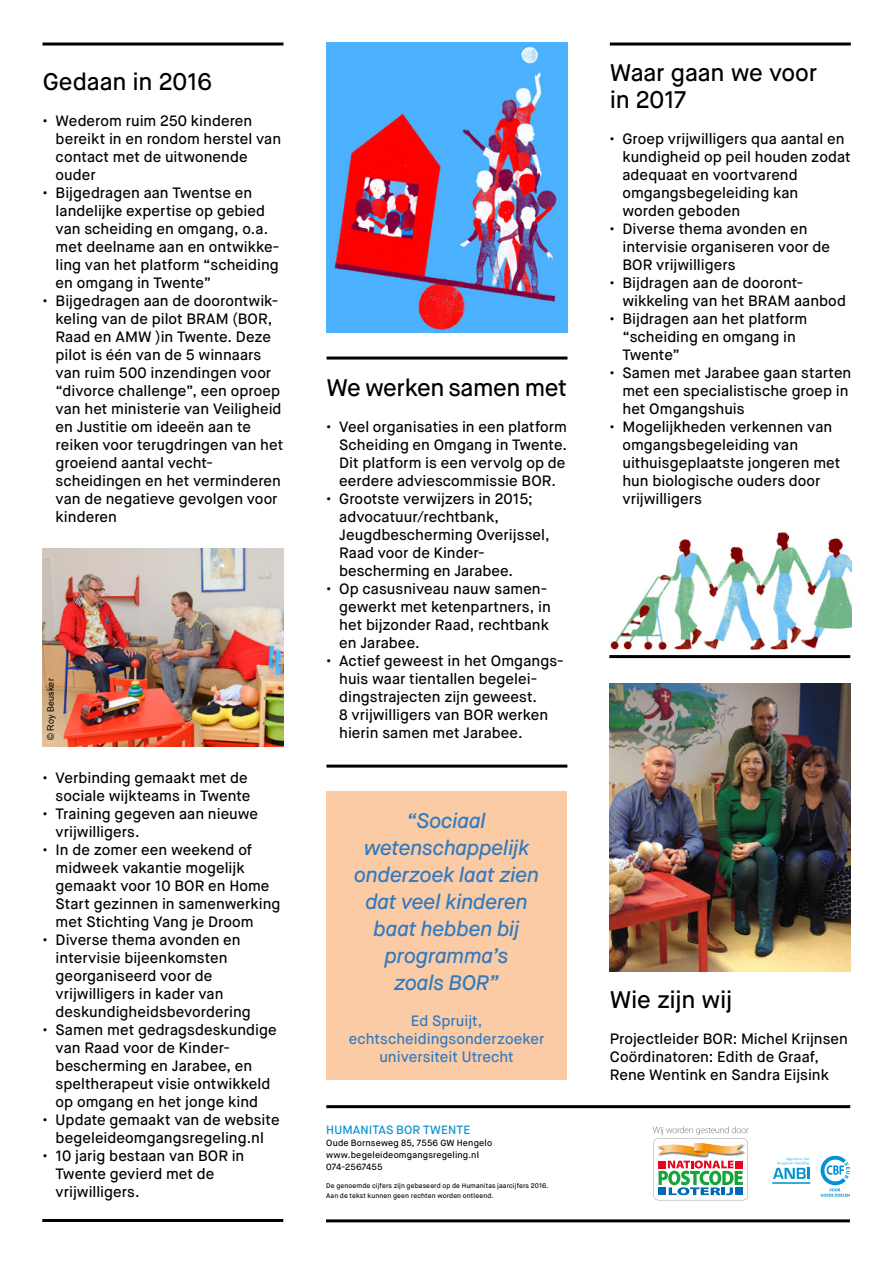
<style>
.page{position:relative;width:893px;height:1263px;background:#fff}
.page>*{position:absolute;margin:0;border:0;box-sizing:border-box;transform-origin:0 0}
.t1{font:500 24px/27px "Maison Neue";letter-spacing:-.015em;color:#000}
.t2{font:italic 500 21px/27px "Maison Neue";letter-spacing:-.005em;color:#307abf;text-align:center}
.t3{font:500 15px/18px "Maison Neue";color:#000}
.t4{font:500 15px/18px "Maison Neue";color:#307abf;text-align:center}
.t5{font:500 12px "Maison Neue";letter-spacing:.01em;color:#0092d4}
.t6{font:500 9px/12px "Maison Neue";letter-spacing:.015em;color:#000}
.t7{font:9px "Arial";letter-spacing:.02em;color:#000}
.t8{font:500 6.75px/10.5px "Maison Neue";letter-spacing:.015em;color:#000}
</style>
<div class="page">
<img style="left:610px;top:532px;width:241px;height:118px">
<hr style="left:43px;top:43px;width:240px;height:3px;background:#000">
<img style="left:326px;top:43px;width:241px;height:290px">
<hr style="left:327px;top:357px;width:240px;height:3px;background:#000">
<hr style="left:326px;top:765px;width:241px;height:3px;background:#000">
<hr style="left:42px;top:1219px;width:241px;height:3px;background:#000">
<hr style="left:609px;top:655px;width:241px;height:3px;background:#000">
<hr style="left:610px;top:43px;width:241px;height:3px;background:#000">
<hr style="left:326px;top:1105px;width:524px;height:3px;background:#000">
<hr style="left:326px;top:1219px;width:524px;height:3px;background:#000">
<svg style="left:653px;top:1126px;width:96px;height:74px"></svg>
<img style="left:610px;top:684px;width:241px;height:288px">
<div style="left:326px;top:792px;width:241px;height:288px;background:#fbcba6"></div>
<img style="left:43px;top:549px;width:241px;height:198px">
<svg style="left:820px;top:1155px;width:30px;height:42px"></svg>
<svg style="left:773px;top:1157px;width:36px;height:22px"></svg>
<hr style="left:772px;top:1182px;width:38px;height:2px;background:#0092d4">
<h1 class="t1" style="left:43px;top:68px;width:171px">Gedaan in 2016</h1>
<p class="t3" style="left:56px;top:111px;width:227px;text-indent:-13px">• Wederom ruim 250 kinderen bereikt in en rondom herstel van contact met de uitwonende ouder</p>
<p class="t3" style="left:56px;top:183px;width:225px;text-indent:-13px">• Bijgedragen aan Twentse en landelijke expertise op gebied van scheiding en omgang, o.a. met deelname aan en ontwikke&shy;ling van het platform “scheiding en omgang in Twente”</p>
<p class="t3" style="left:56px;top:291px;width:229px;text-indent:-13px">• Bijgedragen aan de doorontwik&shy;keling van de pilot BRAM (BOR,<br>Raad en AMW )in Twente. Deze pilot is één van de 5 winnaars van ruim 500 inzendingen voor “divorce challenge”, een oproep van het ministerie van Veiligheid en Justitie om ideeën aan te reiken voor terugdringen van het groeiend aantal vecht&shy;scheidingen en het verminderen van de negatieve gevolgen voor kinderen</p>
<p class="t7" style="left:45px;top:740px;width:63px;rotate:-90deg">© Roy Beusker</p>
<p class="t3" style="left:43px;top:768px;width:209px;text-align:right">• Verbinding gemaakt met de sociale wijkteams in Twente</p>
<p class="t3" style="left:56px;top:804px;width:204px;text-indent:-13px">• Training gegeven aan nieuwe vrijwilligers.</p>
<p class="t3" style="left:56px;top:840px;width:226px;text-indent:-13px">• In de zomer een weekend of midweek vakantie mogelijk gemaakt voor 10 BOR en Home<br>Start gezinnen in samenwerking met Stichting Vang je Droom</p>
<p class="t3" style="left:56px;top:930px;width:197px;text-indent:-13px">• Diverse thema avonden en intervisie bijeenkomsten georganiseerd voor de vrijwilligers in kader van deskundigheidsbevordering</p>
<p class="t3" style="left:56px;top:1020px;width:223px;text-indent:-13px">• Samen met gedragsdeskundige van Raad voor de Kinder&shy;bescherming en Jarabee, en speltherapeut visie ontwikkeld op omgang en het jonge kind</p>
<p class="t3" style="left:43px;top:1110px;width:238px;text-align:center">• Update gemaakt van de website begeleideomgangsregeling.nl</p>
<p class="t3" style="left:56px;top:1146px;width:190px;text-indent:-13px">• 10 jarig bestaan van BOR in<br>Twente gevierd met de vrijwilligers.</p>
<h1 class="t1" style="left:326px;top:374px;width:242px">We werken samen met</h1>
<p class="t3" style="left:339px;top:417px;width:229px;text-align:justify;text-indent:-13px">• Veel organisaties in een platform Scheiding en Omgang in Twente.<br>Dit platform is een vervolg op de eerdere adviescommissie BOR.</p>
<p class="t3" style="left:339px;top:489px;width:212px;text-indent:-13px">• Grootste verwijzers in 2015; advocatuur/rechtbank,<br>Jeugdbescherming Overijssel,<br>Raad voor de Kinder&shy;bescherming en Jarabee.</p>
<p class="t3" style="left:339px;top:579px;width:213px;text-indent:-13px">• Op casusniveau nauw samen&shy;gewerkt met ketenpartners, in het bijzonder Raad, rechtbank en Jarabee.</p>
<p class="t3" style="left:339px;top:651px;width:226px;text-indent:-13px">• Actief geweest in het Omgangs&shy;huis waar tientallen begelei&shy;dingstrajecten zijn geweest.<br>8 vrijwilligers van BOR werken hierin samen met Jarabee.</p>
<h2 class="t2" style="left:354px;top:807px;width:186px">“Sociaal wetenschappelijk onderzoek laat zien dat veel kinderen baat hebben bij programma’s<br>zoals BOR”</h2>
<p class="t4" style="left:349px;top:1011px;width:197px">Ed Spruijt, echtscheidingsonderzoeker universiteit Utrecht</p>
<p class="t5" style="left:326px;top:1122px;width:146px">HUMANITAS BOR TWENTE</p>
<p class="t6" style="left:326px;top:1136px;width:167px">Oude Bornseweg 85, 7556 GW Hengelo www.begeleideomgangsregeling.nl<br>074-2567455</p>
<p class="t8" style="left:326px;top:1180px;width:224px">De genoemde cijfers zijn gebaseerd op de Humanitas jaarcijfers 2016.<br>Aan de tekst kunnen geen rechten worden ontleend.</p>
<h1 class="t1" style="left:610px;top:59px;width:209px">Waar gaan we voor in 2017</h1>
<p class="t3" style="left:622px;top:129px;width:230px;text-indent:-13px">• Groep vrijwilligers qua aantal en kundigheid op peil houden zodat adequaat en voortvarend omgangsbegeleiding kan worden geboden</p>
<p class="t3" style="left:622px;top:219px;width:209px;text-indent:-13px">• Diverse thema avonden en intervisie organiseren voor de<br>BOR vrijwilligers</p>
<p class="t3" style="left:622px;top:273px;width:225px;text-indent:-13px">• Bijdragen aan de dooront&shy;wikkeling van het BRAM aanbod</p>
<p class="t3" style="left:622px;top:309px;width:186px;text-indent:-13px">• Bijdragen aan het platform “scheiding en omgang in<br>Twente”</p>
<p class="t3" style="left:622px;top:363px;width:231px;text-indent:-13px">• Samen met Jarabee gaan starten met een specialistische groep in het Omgangshuis</p>
<p class="t3" style="left:622px;top:417px;width:219px;text-indent:-13px">• Mogelijkheden verkennen van omgangsbegeleiding van uithuisgeplaatste jongeren met hun biologische ouders door vrijwilligers</p>
<h1 class="t1" style="left:610px;top:986px;width:124px">Wie zijn wij</h1>
<p class="t3" style="left:610px;top:1029px;width:240px">Projectleider BOR: Michel Krijnsen<br>Coördinatoren: Edith de Graaf,<br>Rene Wentink en Sandra Eijsink</p>
</div>
